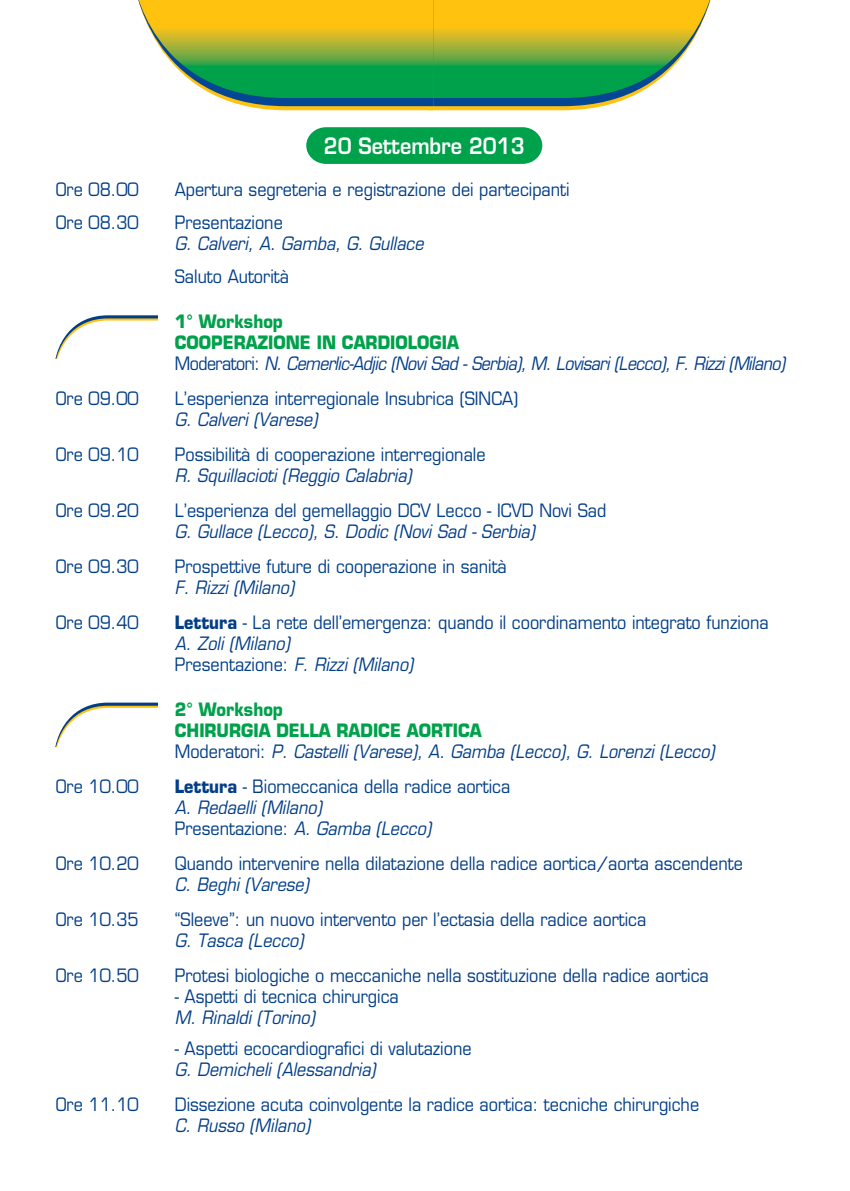
<style>
.page{position:relative;width:850px;height:1191px;background:#fff}
.page>*{position:absolute;margin:0;border:0;box-sizing:border-box;transform-origin:0 0}
.t1{font:600 22px "Eurostile LT Std";color:#fff;scale:.9 1}
.t2{font:18px/21px "Eurostile LT Std";color:#023e88;scale:.9 1}
.t3{font:italic 18px/21px "Eurostile LT Std";color:#023e88;scale:.9 1}
.t4{font:italic 18px/21px "Eurostile LT Std";letter-spacing:-.03em;color:#023e88;scale:.89 1}
.s1{font-weight:700;font-style:normal;color:#00a14b}
.s2{font-style:normal}
.s3{font-weight:700}
.s4{font-style:italic}
</style>
<div class="page">
<svg style="left:306px;top:127px;width:236px;height:37px"></svg>
<svg style="left:138px;top:0;width:573px;height:110px"></svg>
<svg style="left:56px;top:315px;width:102px;height:44px"></svg>
<svg style="left:56px;top:702px;width:102px;height:44px"></svg>
<p class="t1" style="left:324px;top:135px;width:225px">20 Settembre 2013</p>
<p class="t2" style="left:56px;top:180px;width:94px">Ore 08.00</p>
<p class="t2" style="left:175px;top:180px;width:440px">Apertura segreteria e registrazione dei partecipanti</p>
<p class="t2" style="left:56px;top:213px;width:94px">Ore 08.30</p>
<p class="t2" style="left:175px;top:213px;width:122px">Presentazione</p>
<p class="t3" style="left:175px;top:234px;width:278px">G. Calveri, A. Gamba, G. Gullace</p>
<p class="t2" style="left:175px;top:267px;width:128px">Saluto Autorità</p>
<p class="t4" style="left:175px;top:312px;width:687px"><span class="s1">1° Workshop<br>COOPERAZIONE IN CARDIOLOGIA<br></span><span class="s2">Moderatori:</span> N. Cemerlic-Adjic (Novi Sad - Serbia), M. Lovisari (Lecco), F. Rizzi (Milano)</p>
<p class="t2" style="left:56px;top:389px;width:94px">Ore 09.00</p>
<p class="t2" style="left:175px;top:389px;width:383px">L’esperienza interregionale Insubrica (SINCA)</p>
<p class="t3" style="left:175px;top:410px;width:160px">G. Calveri (Varese)</p>
<p class="t2" style="left:56px;top:445px;width:94px">Ore 09.10</p>
<p class="t2" style="left:175px;top:445px;width:347px">Possibilità di cooperazione interregionale</p>
<p class="t3" style="left:175px;top:466px;width:265px">R. Squillacioti (Reggio Calabria)</p>
<p class="t2" style="left:56px;top:501px;width:94px">Ore 09.20</p>
<p class="t2" style="left:175px;top:501px;width:481px">L’esperienza del gemellaggio DCV Lecco - ICVD Novi Sad</p>
<p class="t3" style="left:175px;top:522px;width:401px">G. Gullace (Lecco), S. Dodic (Novi Sad - Serbia)</p>
<p class="t2" style="left:56px;top:557px;width:94px">Ore 09.30</p>
<p class="t2" style="left:175px;top:557px;width:370px">Prospettive future di cooperazione in sanità</p>
<p class="t3" style="left:175px;top:578px;width:134px">F. Rizzi (Milano)</p>
<p class="t2" style="left:56px;top:613px;width:94px">Ore 09.40</p>
<p class="t2" style="left:175px;top:613px;width:661px"><span class="s3">Lettura</span> - La rete dell’emergenza: quando il coordinamento integrato funziona<br><span class="s4">A. Zoli (Milano)<br></span>Presentazione: <span class="s4">F. Rizzi (Milano)</span></p>
<p class="t3" style="left:175px;top:700px;width:601px"><span class="s1">2° Workshop<br>CHIRURGIA DELLA RADICE AORTICA<br></span><span class="s2">Moderatori:</span> P. Castelli (Varese), A. Gamba (Lecco), G. Lorenzi (Lecco)</p>
<p class="t2" style="left:56px;top:777px;width:94px">Ore 10.00</p>
<p class="t2" style="left:175px;top:777px;width:374px"><span class="s3">Lettura</span> - Biomeccanica della radice aortica<br><span class="s4">A. Redaelli (Milano)<br></span>Presentazione: <span class="s4">A. Gamba (Lecco)</span></p>
<p class="t2" style="left:56px;top:854px;width:94px">Ore 10.20</p>
<p class="t2" style="left:175px;top:854px;width:633px">Quando intervenire nella dilatazione della radice aortica/aorta ascendente</p>
<p class="t3" style="left:175px;top:875px;width:150px">C. Beghi (Varese)</p>
<p class="t2" style="left:56px;top:910px;width:94px">Ore 10.35</p>
<p class="t2" style="left:175px;top:910px;width:525px">“Sleeve”: un nuovo intervento per l’ectasia della radice aortica</p>
<p class="t3" style="left:175px;top:931px;width:144px">G. Tasca (Lecco)</p>
<p class="t2" style="left:56px;top:966px;width:94px">Ore 10.50</p>
<p class="t2" style="left:175px;top:966px;width:595px">Protesi biologiche o meccaniche nella sostituzione della radice aortica</p>
<p class="t2" style="left:175px;top:987px;width:250px">- Aspetti di tecnica chirurgica</p>
<p class="t3" style="left:175px;top:1008px;width:157px">M. Rinaldi (Torino)</p>
<p class="t2" style="left:175px;top:1039px;width:331px">- Aspetti ecocardiografici di valutazione</p>
<p class="t3" style="left:175px;top:1060px;width:225px">G. Demicheli (Alessandria)</p>
<p class="t2" style="left:56px;top:1095px;width:94px">Ore 11.10</p>
<p class="t2" style="left:175px;top:1095px;width:584px">Dissezione acuta coinvolgente la radice aortica: tecniche chirurgiche</p>
<p class="t3" style="left:175px;top:1116px;width:152px">C. Russo (Milano)</p>
</div>
